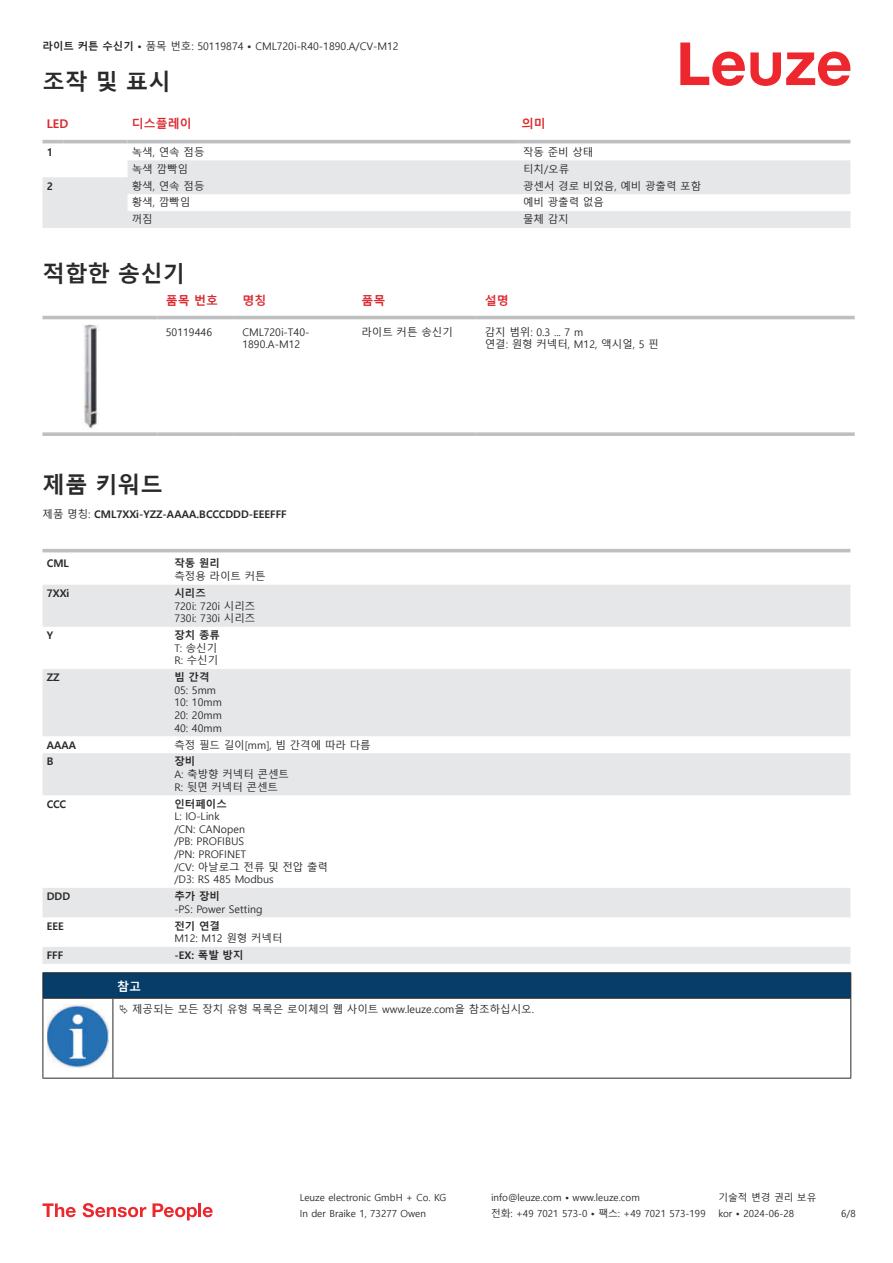
<style>
.page{position:relative;width:893px;height:1263px;background:#fff}
.page>*{position:absolute;margin:0;border:0;box-sizing:border-box;transform-origin:0 0}
.t1{font:700 22.5px "Malgun Gothic";color:#2b292a}
.t2{font:700 12px "Malgun Gothic";color:#db2a30}
.t3{font:700 12px "Malgun Gothic";color:#fff}
.t4{font:10.5px/12.6px "Malgun Gothic";color:#2b292a}
.t5{font:700 10.5px "Malgun Gothic";color:#2b292a}
.t6{font:9.75px "Malgun Gothic";color:#2b292a}
.s1{font-weight:700}
.s2{font-weight:400}
</style>
<div class="page">
<svg style="left:680px;top:43px;width:170px;height:43px"></svg>
<svg style="left:43px;top:143px;width:807px;height:1px"></svg>
<svg style="left:43px;top:160px;width:807px;height:68px;fill:#e6e7e9"></svg>
<hr style="left:43px;top:140px;width:21px;height:3px;background:#bdbfc1">
<hr style="left:64px;top:140px;width:64px;height:3px;background:#bdbfc1">
<hr style="left:128px;top:140px;width:391px;height:3px;background:#bdbfc1">
<hr style="left:519px;top:140px;width:331px;height:3px;background:#bdbfc1">
<svg style="left:43px;top:315px;width:812px;height:93px"></svg>
<hr style="left:43px;top:316px;width:114px;height:3px;background:#bdbfc1">
<hr style="left:157px;top:316px;width:77px;height:3px;background:#bdbfc1">
<hr style="left:234px;top:316px;width:119px;height:3px;background:#bdbfc1">
<hr style="left:353px;top:316px;width:123px;height:3px;background:#bdbfc1">
<hr style="left:476px;top:316px;width:379px;height:3px;background:#bdbfc1">
<svg style="left:43px;top:432px;width:114px;height:4px"></svg>
<svg style="left:157px;top:432px;width:77px;height:4px"></svg>
<svg style="left:234px;top:432px;width:119px;height:4px"></svg>
<svg style="left:353px;top:432px;width:123px;height:4px"></svg>
<svg style="left:476px;top:432px;width:379px;height:4px;background:#c3c5c7"></svg>
<img style="left:83px;top:324px;width:17px;height:105px">
<svg style="left:43px;top:585px;width:807px;height:379px;fill:#e6e7e9"></svg>
<hr style="left:43px;top:549px;width:127px;height:3px;background:#bdbfc1">
<hr style="left:170px;top:549px;width:680px;height:3px;background:#bdbfc1">
<svg style="left:43px;top:1203px;width:33px;height:14px"></svg>
<svg style="left:83px;top:1203px;width:63px;height:14px"></svg>
<svg style="left:153px;top:1203px;width:44px;height:17px"></svg>
<hr style="left:198px;top:1203px;width:3px;height:14px;background:#ed272d">
<svg style="left:203px;top:1207px;width:10px;height:10px"></svg>
<svg style="left:44px;top:999px;width:806px;height:79px"></svg>
<hr style="left:43px;top:972px;width:70px;height:1px;background:#2b292a">
<hr style="left:43px;top:998px;width:70px;height:1px;background:#2b292a">
<hr style="left:113px;top:972px;width:738px;height:1px;background:#2b292a">
<svg style="left:43px;top:973px;width:808px;height:25px;background:#063c67"></svg>
<hr style="left:113px;top:998px;width:738px;height:1px;background:#2b292a">
<hr style="left:43px;top:999px;width:1px;height:75px;background:#2b292a">
<hr style="left:113px;top:999px;width:1px;height:75px;background:#2b292a">
<hr style="left:850px;top:999px;width:1px;height:75px;background:#2b292a">
<hr style="left:43px;top:1078px;width:70px;height:1px;background:#2b292a">
<hr style="left:113px;top:1078px;width:738px;height:1px;background:#2b292a">
<img style="left:47px;top:1005px;width:61px;height:62px">
<div style="left:115px;top:999px;width:734px;height:20px;background:#fff"></div>
<p class="t4" style="left:43px;top:40px;width:358px"><span class="s1">라이트 커튼 수신기 •</span> 품목 번호: 50119874 <span class="s1">•</span> CML720i-R40-1890.A/CV-M12</p>
<h1 class="t1" style="left:43px;top:69px;width:130px">조작 및 표시</h1>
<p class="t2" style="left:47px;top:117px;width:23px">LED</p>
<p class="t2" style="left:132px;top:116px;width:61px">디스플레이</p>
<p class="t2" style="left:522px;top:116px;width:25px">의미</p>
<p class="t5" style="left:47px;top:146px;width:8px">1</p>
<p class="t4" style="left:132px;top:146px;width:74px">녹색, 연속 점등</p>
<p class="t4" style="left:523px;top:146px;width:72px">작동 준비 상태</p>
<p class="t4" style="left:132px;top:163px;width:58px">녹색 깜빡임</p>
<p class="t4" style="left:523px;top:163px;width:48px">티치/오류</p>
<p class="t5" style="left:47px;top:179px;width:8px">2</p>
<p class="t4" style="left:132px;top:180px;width:74px">황색, 연속 점등</p>
<p class="t4" style="left:523px;top:180px;width:180px">광센서 경로 비었음, 예비 광출력 포함</p>
<p class="t4" style="left:132px;top:197px;width:60px">황색, 깜빡임</p>
<p class="t4" style="left:523px;top:197px;width:82px">예비 광출력 없음</p>
<p class="t4" style="left:132px;top:213px;width:22px">꺼짐</p>
<p class="t4" style="left:523px;top:213px;width:47px">물체 감지</p>
<h1 class="t1" style="left:43px;top:261px;width:144px">적합한 송신기</h1>
<p class="t2" style="left:166px;top:293px;width:54px">품목 번호</p>
<p class="t2" style="left:242px;top:293px;width:25px">명칭</p>
<p class="t2" style="left:361px;top:293px;width:25px">품목</p>
<p class="t2" style="left:485px;top:293px;width:25px">설명</p>
<p class="t4" style="left:166px;top:326px;width:48px">50119446</p>
<p class="t4" style="left:242px;top:326px;width:69px">CML720i-T40-<br>1890.A-M12</p>
<p class="t4" style="left:361px;top:326px;width:93px">라이트 커튼 송신기</p>
<p class="t4" style="left:485px;top:326px;width:175px">감지 범위: 0.3 ... 7 m<br>연결: 원형 커넥터, M12, 액시얼, 5 핀</p>
<h1 class="t1" style="left:43px;top:471px;width:122px">제품 키워드</h1>
<p class="t5" style="left:43px;top:508px;width:246px"><span class="s2">제품 명칭:</span> CML7XXi-YZZ-AAAA.BCCCDDD-EEEFFF</p>
<p class="t5" style="left:47px;top:558px;width:24px">CML</p>
<p class="t5" style="left:174px;top:557px;width:47px">작동 원리</p>
<p class="t4" style="left:174px;top:570px;width:93px">측정용 라이트 커튼</p>
<p class="t5" style="left:47px;top:587px;width:24px">7XXi</p>
<p class="t5" style="left:174px;top:587px;width:33px">시리즈</p>
<p class="t4" style="left:174px;top:600px;width:83px">720i: 720i 시리즈<br>730i: 730i 시리즈</p>
<p class="t5" style="left:47px;top:629px;width:8px">Y</p>
<p class="t5" style="left:174px;top:629px;width:47px">장치 종류</p>
<p class="t4" style="left:174px;top:642px;width:45px">T: 송신기<br>R: 수신기</p>
<p class="t5" style="left:47px;top:671px;width:14px">ZZ</p>
<p class="t5" style="left:174px;top:671px;width:37px">빔 간격</p>
<p class="t4" style="left:174px;top:684px;width:49px">05: 5mm<br>10: 10mm<br>20: 20mm<br>40: 40mm</p>
<p class="t5" style="left:47px;top:739px;width:31px">AAAA</p>
<p class="t4" style="left:174px;top:739px;width:198px">측정 필드 길이[mm], 빔 간격에 따라 다름</p>
<p class="t5" style="left:47px;top:756px;width:8px">B</p>
<p class="t5" style="left:174px;top:755px;width:22px">장비</p>
<p class="t4" style="left:174px;top:768px;width:116px">A: 축방향 커넥터 콘센트<br>R: 뒷면 커넥터 콘센트</p>
<p class="t5" style="left:47px;top:798px;width:21px">CCC</p>
<p class="t5" style="left:174px;top:797px;width:54px">인터페이스</p>
<p class="t4" style="left:174px;top:810px;width:155px">L: IO-Link<br>/CN: CANopen<br>/PB: PROFIBUS<br>/PN: PROFINET<br>/CV: 아날로그 전류 및 전압 출력 /D3: RS 485 Modbus</p>
<p class="t5" style="left:47px;top:890px;width:25px">DDD</p>
<p class="t5" style="left:174px;top:890px;width:47px">추가 장비</p>
<p class="t4" style="left:174px;top:903px;width:90px">-PS: Power Setting</p>
<p class="t5" style="left:47px;top:920px;width:18px">EEE</p>
<p class="t5" style="left:174px;top:919px;width:47px">전기 연결</p>
<p class="t4" style="left:174px;top:932px;width:110px">M12: M12 원형 커넥터</p>
<p class="t5" style="left:47px;top:949px;width:18px">FFF</p>
<p class="t5" style="left:174px;top:949px;width:71px">-EX: 폭발 방지</p>
<p class="t3" style="left:117px;top:979px;width:25px">참고</p>
<p class="t4" style="left:132px;top:1003px;width:403px">제공되는 모든 장치 유형 목록은 로이체의 웹 사이트 www.leuze.com을 참조하십시오.</p>
<p class="t6" style="left:300px;top:1192px;width:148px">Leuze electronic GmbH + Co. KG</p>
<p class="t6" style="left:491px;top:1192px;width:150px">info@leuze.com • www.leuze.com</p>
<p class="t6" style="left:718px;top:1192px;width:100px">기술적 변경 권리 보유</p>
<p class="t6" style="left:300px;top:1208px;width:128px">In der Braike 1, 73277 Owen</p>
<p class="t6" style="left:491px;top:1208px;width:216px">전화: +49 7021 573-0 • 팩스: +49 7021 573-199</p>
<p class="t6" style="left:718px;top:1208px;width:77px">kor • 2024-06-28</p>
<p class="t6" style="left:841px;top:1208px;width:16px">6/8</p>
</div>
